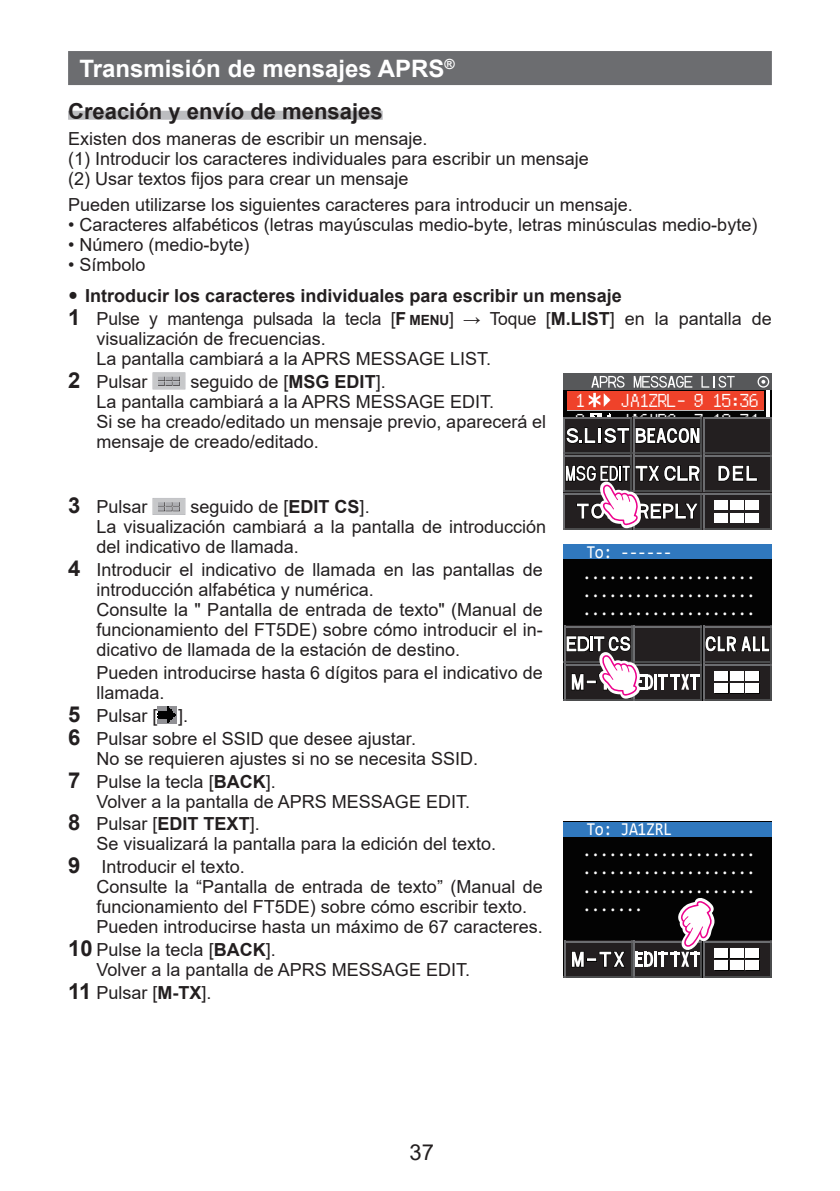
<style>
.page{position:relative;width:840px;height:1191px;background:#fff}
.page>*{position:absolute;margin:0;border:0;box-sizing:border-box;transform-origin:0 0}
.t1{font:700 24px "Arial";color:#fff}
.t2{font:700 22px "Arial";color:#231f20}
.t3{font:22px "Arial";color:#231f20}
.t4{font:18.2px/18.4px "Consolas";letter-spacing:-.03em;color:#fff;scale:.91 1}
.t5{font:18.2px/20.6px "Consolas";letter-spacing:-.03em;color:#fff;scale:.9 1}
.t6{font:18.2px "JF Dot K14 2004 Regular";color:#fff}
.t7{font:18px/20px "Arial";color:#231f20}
.t8{font:700 18px/22.8px "Arial";color:#231f20}
.s1{font-size:22px}
.s2{font-weight:400}
.s3{font-size:14px}
.s4{font-weight:700;font-size:22px}
.s5{font-weight:700}
</style>
<div class="page">
<div style="left:68px;top:51px;width:703px;height:34px;background:#6c6d70"></div>
<div style="left:68px;top:111px;width:314px;height:9px;background:#bcbdc0"></div>
<svg style="left:152px;top:372px;width:33px;height:17px"></svg>
<svg style="left:152px;top:498px;width:33px;height:17px"></svg>
<svg style="left:157px;top:706px;width:19px;height:18px"></svg>
<div style="left:563px;top:373px;width:208px;height:156px;background:#030303"></div>
<div style="left:563px;top:373px;width:208px;height:17px;background:#57585a"></div>
<div style="left:702px;top:492px;width:69px;height:37px;background:#231f20"></div>
<hr style="left:702px;top:492px;width:69px;height:2px;background:#6c6d70">
<hr style="left:702px;top:528px;width:68px;height:1px;background:#4b4c4d">
<hr style="left:769px;top:492px;width:2px;height:37px;background:#4b4c4d">
<div style="left:714px;top:513px;width:13px;height:10px;background:#fff"></div>
<div style="left:730px;top:513px;width:13px;height:10px;background:#fff"></div>
<div style="left:746px;top:513px;width:13px;height:10px;background:#fff"></div>
<div style="left:714px;top:500px;width:13px;height:10px;background:#fff"></div>
<div style="left:729px;top:500px;width:13px;height:10px;background:#fff"></div>
<div style="left:729px;top:513px;width:13px;height:9px;background:#fff"></div>
<div style="left:745px;top:500px;width:13px;height:10px;background:#fff"></div>
<div style="left:745px;top:513px;width:13px;height:9px;background:#fff"></div>
<div style="left:567px;top:391px;width:196px;height:19px;background:#ef422a"></div>
<hr style="left:567px;top:410px;width:196px;height:1px;background:#bcbdc0">
<svg style="left:701px;top:376px;width:33px;height:12px"></svg>
<svg style="left:633px;top:376px;width:59px;height:12px"></svg>
<svg style="left:766px;top:391px;width:3px;height:26px"></svg>
<svg style="left:588px;top:376px;width:36px;height:31px"></svg>
<svg style="left:757px;top:376px;width:11px;height:12px"></svg>
<div style="left:702px;top:455px;width:69px;height:37px;background:#231f20"></div>
<hr style="left:703px;top:455px;width:67px;height:2px;background:#6c6d70">
<hr style="left:703px;top:490px;width:68px;height:2px;background:#4b4c4d">
<hr style="left:769px;top:455px;width:2px;height:37px;background:#4b4c4d">
<svg style="left:718px;top:465px;width:39px;height:16px"></svg>
<div style="left:702px;top:417px;width:69px;height:37px;background:#231f20"></div>
<hr style="left:703px;top:417px;width:67px;height:2px;background:#6c6d70">
<hr style="left:703px;top:452px;width:68px;height:2px;background:#4b4c4d">
<hr style="left:769px;top:417px;width:2px;height:37px;background:#4b4c4d">
<svg style="left:563px;top:413px;width:141px;height:116px;background:#575254"></svg>
<div style="left:563px;top:544px;width:208px;height:156px;background:#030303"></div>
<div style="left:563px;top:544px;width:208px;height:15px;background:#3078be"></div>
<div style="left:563px;top:626px;width:69px;height:37px;background:#231f20"></div>
<hr style="left:563px;top:626px;width:69px;height:2px;background:#6c6d70">
<hr style="left:563px;top:626px;width:2px;height:37px;background:#6c6d70">
<hr style="left:630px;top:626px;width:2px;height:37px;background:#4b4c4d">
<div style="left:702px;top:626px;width:69px;height:37px;background:#231f20"></div>
<hr style="left:702px;top:626px;width:69px;height:2px;background:#6c6d70">
<hr style="left:702px;top:626px;width:2px;height:37px;background:#6c6d70">
<hr style="left:769px;top:626px;width:2px;height:37px;background:#4b4c4d">
<div style="left:633px;top:626px;width:68px;height:37px;background:#231f20"></div>
<hr style="left:633px;top:626px;width:68px;height:2px;background:#6c6d70">
<hr style="left:633px;top:626px;width:2px;height:37px;background:#6c6d70">
<hr style="left:700px;top:626px;width:1px;height:37px;background:#4b4c4d">
<svg style="left:563px;top:635px;width:208px;height:65px"></svg>
<div style="left:563px;top:822px;width:208px;height:156px;background:#030303"></div>
<div style="left:563px;top:822px;width:208px;height:14px;background:#3078be"></div>
<div style="left:563px;top:941px;width:69px;height:37px;background:#231f20"></div>
<hr style="left:563px;top:941px;width:69px;height:2px;background:#6c6d70">
<hr style="left:563px;top:976px;width:68px;height:2px;background:#4b4c4d">
<hr style="left:563px;top:941px;width:2px;height:37px;background:#6c6d70">
<hr style="left:630px;top:941px;width:2px;height:37px;background:#4b4c4d">
<div style="left:633px;top:941px;width:68px;height:37px;background:#231f20"></div>
<hr style="left:633px;top:976px;width:68px;height:2px;background:#4b4c4d">
<hr style="left:633px;top:941px;width:2px;height:37px;background:#6c6d70">
<hr style="left:700px;top:941px;width:1px;height:37px;background:#4b4c4d">
<svg style="left:704px;top:943px;width:65px;height:33px"></svg>
<hr style="left:702px;top:941px;width:69px;height:2px;background:#6c6d70">
<hr style="left:702px;top:976px;width:68px;height:2px;background:#4b4c4d">
<hr style="left:702px;top:941px;width:2px;height:37px;background:#6c6d70">
<hr style="left:769px;top:941px;width:2px;height:37px;background:#4b4c4d">
<div style="left:714px;top:948px;width:13px;height:10px;background:#fff"></div>
<div style="left:730px;top:948px;width:13px;height:10px;background:#fff"></div>
<div style="left:730px;top:961px;width:13px;height:9px;background:#fff"></div>
<div style="left:746px;top:948px;width:13px;height:10px;background:#fff"></div>
<div style="left:746px;top:961px;width:13px;height:9px;background:#fff"></div>
<div style="left:714px;top:960px;width:13px;height:10px;background:#fff"></div>
<div style="left:729px;top:948px;width:13px;height:9px;background:#fff"></div>
<div style="left:729px;top:960px;width:13px;height:10px;background:#fff"></div>
<div style="left:745px;top:948px;width:13px;height:9px;background:#fff"></div>
<div style="left:745px;top:960px;width:13px;height:10px;background:#fff"></div>
<svg style="left:571px;top:898px;width:143px;height:70px"></svg>
<h1 class="t1" style="left:79px;top:51px;width:376px">Transmisión de mensajes APRS<sup>®</sup></h1>
<p class="t2" style="left:68px;top:96px;width:316px">Creación y envío de mensajes</p>
<p class="t7" style="left:68px;top:128px;width:522px">Existen dos maneras de escribir un mensaje.<br>(1) Introducir los caracteres individuales para escribir un mensaje (2) Usar textos fijos para crear un mensaje</p>
<p class="t7" style="left:68px;top:194px;width:566px">Pueden utilizarse los siguientes caracteres para introducir un mensaje.</p>
<p class="t7" style="left:68px;top:214px;width:690px">• Caracteres alfabéticos (letras mayúsculas medio-byte, letras minúsculas medio-byte)</p>
<p class="t7" style="left:68px;top:234px;width:183px">• Número (medio-byte)</p>
<p class="t7" style="left:68px;top:254px;width:79px">• Símbolo</p>
<p class="t8" style="left:68px;top:284px;width:704px;text-indent:17px">Introducir los caracteres individuales para escribir un mensaje<br><span class="s1">1</span> <span class="s2">Pulse y mantenga pulsada la tecla [</span>F <span class="s3">MENU</span><span class="s2">] → Toque [</span>M.LIST<span class="s2">] en la pantalla de</span></p>
<p class="t7" style="left:96px;top:328px;width:396px">visualización de frecuencias.<br>La pantalla cambiará a la APRS MESSAGE LIST.</p>
<p class="t7" style="left:68px;top:371px;width:81px"><span class="s4">2</span> Pulsar</p>
<p class="t7" style="left:96px;top:371px;width:451px;text-indent:94px">seguido de [<span class="s5">MSG EDIT</span>].<br>La pantalla cambiará a la APRS MESSAGE EDIT.<br>Si se ha creado/editado un mensaje previo, aparecerá el mensaje de creado/editado.</p>
<p class="t6" style="left:576px;top:391px;width:11px">1</p>
<p class="t6" style="left:621px;top:391px;width:138px">JA1ZRL- 9 15:36</p>
<p class="t6" style="left:576px;top:411px;width:11px">2</p>
<p class="t6" style="left:621px;top:411px;width:138px">JA6YPC- 7 12:34</p>
<p class="t7" style="left:68px;top:497px;width:81px"><span class="s4">3</span> Pulsar</p>
<p class="t7" style="left:96px;top:497px;width:451px;text-indent:94px">seguido de [<span class="s5">EDIT CS</span>].<br>La visualización cambiará a la pantalla de introducción del indicativo de llamada.</p>
<p class="t7" style="left:96px;top:559px;width:447px;text-indent:-28px"><span class="s4">4</span> Introducir el indicativo de llamada en las pantallas de introducción alfabética y numérica.<br>Consulte la " Pantalla de entrada de texto" (Manual de funcionamiento del FT5DE) sobre cómo introducir el in&shy;dicativo de llamada de la estación de destino.</p>
<p class="t7" style="left:96px;top:662px;width:447px">Pueden introducirse hasta 6 dígitos para el indicativo de llamada.</p>
<p class="t7" style="left:68px;top:704px;width:349px;line-height:22.8px"><span class="s4">5</span> Pulsar [ ].<br><span class="s4">6</span> Pulsar sobre el SSID que desee ajustar.</p>
<p class="t7" style="left:68px;top:747px;width:411px;line-height:22.8px;text-indent:28px">No se requieren ajustes si no se necesita SSID.<br><span class="s4">7</span> Pulse la tecla [<span class="s5">BACK</span>].</p>
<p class="t7" style="left:68px;top:789px;width:403px;line-height:22.8px;text-indent:28px">Volver a la pantalla de APRS MESSAGE EDIT.<br><span class="s4">8</span> Pulsar [<span class="s5">EDIT TEXT</span>].</p>
<p class="t7" style="left:68px;top:832px;width:429px;line-height:22.8px;text-indent:28px">Se visualizará la pantalla para la edición del texto.<br><span class="s4">9</span> Introducir el texto.</p>
<p class="t7" style="left:96px;top:876px;width:447px">Consulte la “Pantalla de entrada de texto” (Manual de funcionamiento del FT5DE) sobre cómo escribir texto.<br>Pueden introducirse hasta un máximo de 67 caracteres.</p>
<p class="t7" style="left:96px;top:939px;width:375px;text-indent:-28px"><span class="s4">10</span> Pulse la tecla [<span class="s5">BACK</span>].<br>Volver a la pantalla de APRS MESSAGE EDIT.</p>
<p class="t7" style="left:68px;top:982px;width:145px"><span class="s4">11</span> Pulsar [<span class="s5">M-TX</span>].</p>
<p class="t5" style="left:582px;top:541px;width:193px">To: ------ ....................</p>
<p class="t4" style="left:582px;top:581px;width:191px">.................... ....................</p>
<p class="t5" style="left:582px;top:818px;width:193px">To: JA1ZRL ....................</p>
<p class="t4" style="left:582px;top:858px;width:191px;text-align:justify">.................... .................... .......</p>
<p class="t3" style="left:409px;top:1136px;width:26px">37</p>
</div>
